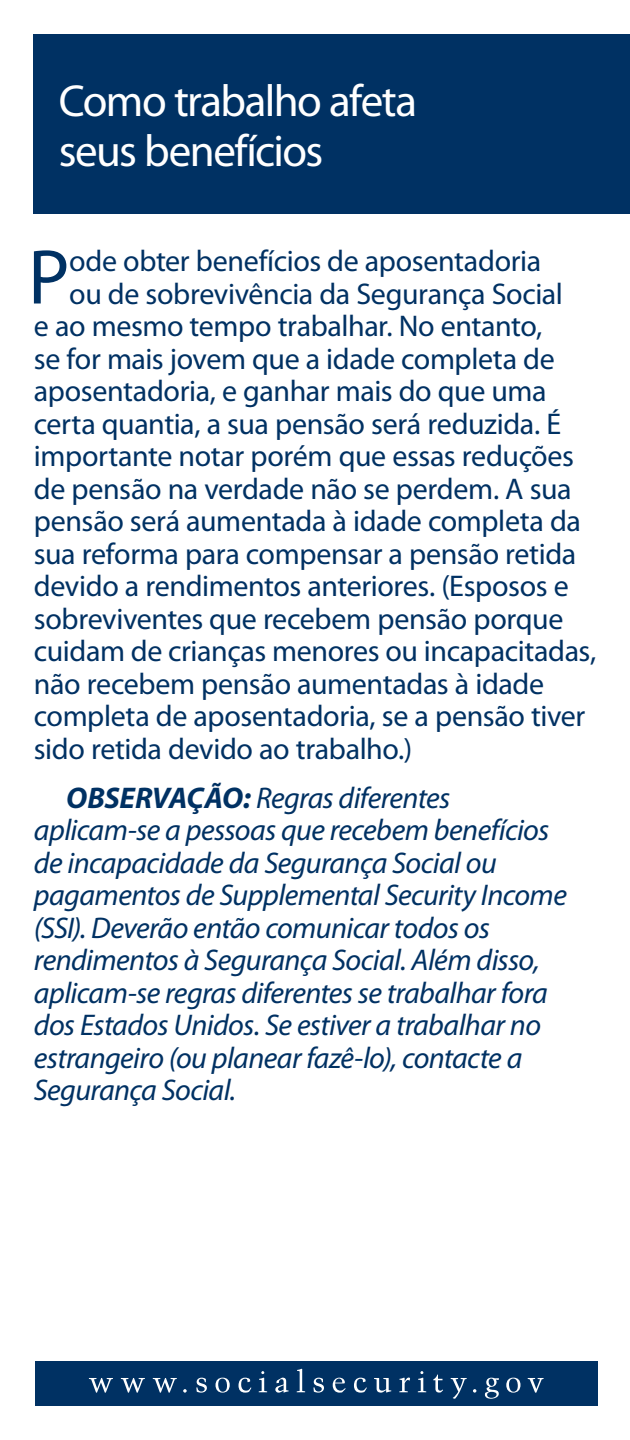
<style>
.page{position:relative;width:630px;height:1440px;background:#fff}
.page>*{position:absolute;margin:0;border:0;box-sizing:border-box;transform-origin:0 0}
.Intro_Paragraph{font:78.25px "Myriad Pro";color:#003163}
.t1{font:45px/50px "Myriad Pro";letter-spacing:-.035em;color:#fff}
.Intro_Paragraph-2{font:30px "Myriad Pro";letter-spacing:-.01em;color:#003163}
.Notes{font:italic 30px/32.5px "Myriad Pro";letter-spacing:-.02em;color:#003163}
.s1{font-weight:700}
</style>
<div class="page">
<div style="left:35px;top:1361px;width:563px;height:45px;background:#003163"></div>
<svg style="left:89px;top:1369px;width:455px;height:30px"></svg>
<div style="left:34px;top:34px;width:596px;height:180px;background:#003163"></div>
<h2 class="t1" style="left:59px;top:75px;width:360px">Como trabalho afeta seus benefícios</h2>
<p class="Intro_Paragraph" style="left:28px;top:229px;width:43px">P</p>
<p class="Intro_Paragraph-2" style="left:69px;top:242px;width:474px">ode obter benefícios de aposentadoria</p>
<p class="Intro_Paragraph-2" style="left:69px;top:275px;width:495px">ou de sobrevivência da Segurança Social</p>
<p class="Intro_Paragraph-2" style="left:34px;top:307px;width:510px">e ao mesmo tempo trabalhar. No entanto,</p>
<p class="Intro_Paragraph-2" style="left:34px;top:340px;width:522px">se for mais jovem que a idade completa de</p>
<p class="Intro_Paragraph-2" style="left:34px;top:372px;width:514px">aposentadoria, e ganhar mais do que uma</p>
<p class="Intro_Paragraph-2" style="left:34px;top:405px;width:529px">certa quantia, a sua pensão será reduzida. É</p>
<p class="Intro_Paragraph-2" style="left:34px;top:437px;width:542px">importante notar porém que essas reduções</p>
<p class="Intro_Paragraph-2" style="left:34px;top:470px;width:539px">de pensão na verdade não se perdem. A sua</p>
<p class="Intro_Paragraph-2" style="left:34px;top:502px;width:549px">pensão será aumentada à idade completa da</p>
<p class="Intro_Paragraph-2" style="left:34px;top:535px;width:544px">sua reforma para compensar a pensão retida</p>
<p class="Intro_Paragraph-2" style="left:34px;top:567px;width:536px">devido a rendimentos anteriores. (Esposos e</p>
<p class="Intro_Paragraph-2" style="left:34px;top:600px;width:531px">sobreviventes que recebem pensão porque</p>
<p class="Intro_Paragraph-2" style="left:34px;top:632px;width:564px">cuidam de crianças menores ou incapacitadas,</p>
<p class="Intro_Paragraph-2" style="left:34px;top:665px;width:512px">não recebem pensão aumentadas à idade</p>
<p class="Intro_Paragraph-2" style="left:34px;top:697px;width:553px">completa de aposentadoria, se a pensão tiver</p>
<p class="Intro_Paragraph-2" style="left:34px;top:730px;width:380px">sido retida devido ao trabalho.)</p>
<p class="Notes" style="left:34px;top:781px;width:535px;text-indent:32px"><span class="s1">OBSERVAÇÃO:</span> Regras diferentes aplicam-se a pessoas que recebem benefícios de incapacidade da Segurança Social ou pagamentos de Supplemental Security Income (SSI). Deverão então comunicar todos os rendimentos à Segurança Social. Além disso, aplicam-se regras diferentes se trabalhar fora dos Estados Unidos. Se estiver a trabalhar no estrangeiro (ou planear fazê-lo), contacte a Segurança Social.</p>
</div>
